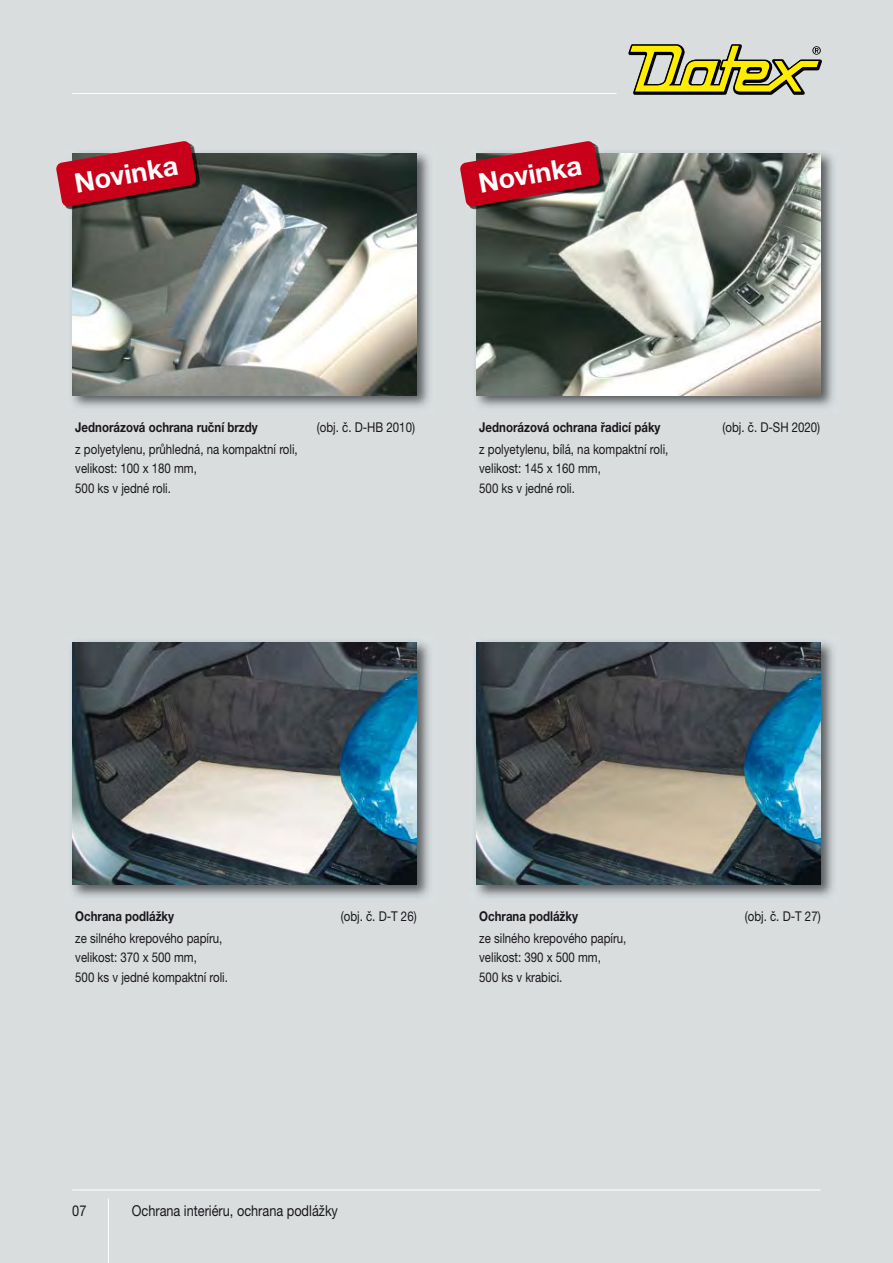
<style>
.page{position:relative;width:893px;height:1263px;background:#d9ddde}
.page>*{position:absolute;margin:0;border:0;box-sizing:border-box;transform-origin:0 0}
.t1{font:700 27px "Helvetica Neue East A";color:#fff}
.t2{font:15px "Helvetica Neue East A";color:#1a171c;scale:.85 1}
.t3{font:13.5px/19.5px "Helvetica Neue East A";color:#1a171c;scale:.85 1}
.t4{font:700 13.5px "Helvetica Neue East A";color:#1a171c;scale:.85 1}
</style>
<div class="page">
<img style="left:72px;top:152px;width:358px;height:256px">
<img style="left:72px;top:153px;width:345px;height:242px">
<img style="left:476px;top:152px;width:358px;height:256px">
<img style="left:476px;top:153px;width:345px;height:242px">
<img style="left:66px;top:207px;width:6px;height:3px">
<img style="left:72px;top:153px;width:135px;height:62px">
<svg style="left:56px;top:141px;width:140px;height:66px"></svg>
<img style="left:470px;top:207px;width:6px;height:3px">
<img style="left:476px;top:153px;width:135px;height:62px">
<svg style="left:460px;top:141px;width:140px;height:66px"></svg>
<hr style="left:72px;top:93px;width:545px;height:1px;background:#fff">
<svg style="left:628px;top:44px;width:194px;height:51px"></svg>
<hr style="left:72px;top:1190px;width:749px;height:1px;background:#fff">
<hr style="left:108px;top:1198px;width:1px;height:65px;background:#fff">
<img style="left:476px;top:641px;width:358px;height:257px">
<img style="left:476px;top:642px;width:345px;height:242px">
<img style="left:72px;top:641px;width:358px;height:257px">
<img style="left:72px;top:642px;width:345px;height:242px">
<h1 class="t1" style="left:73px;top:173px;width:106px;rotate:-10deg">Novinka</h1>
<h1 class="t1" style="left:477px;top:173px;width:106px;rotate:-10deg">Novinka</h1>
<p class="t4" style="left:75px;top:422px;width:216px">Jednorázová ochrana ruční brzdy</p>
<p class="t3" style="left:317px;top:419px;width:117px">(obj. č. D-HB 2010)</p>
<p class="t3" style="left:75px;top:441px;width:263px">z polyetylenu, průhledná, na kompaktní roli, velikost: 100 x 180 mm,<br>500 ks v jedné roli.</p>
<p class="t4" style="left:479px;top:422px;width:215px">Jednorázová ochrana řadicí páky</p>
<p class="t3" style="left:723px;top:419px;width:116px">(obj. č. D-SH 2020)</p>
<p class="t3" style="left:479px;top:441px;width:224px">z polyetylenu, bílá, na kompaktní roli, velikost: 145 x 160 mm,<br>500 ks v jedné roli.</p>
<p class="t4" style="left:75px;top:911px;width:118px">Ochrana podlážky</p>
<p class="t3" style="left:341px;top:908px;width:91px">(obj. č. D-T 26)</p>
<p class="t3" style="left:75px;top:930px;width:181px">ze silného krepového papíru, velikost: 370 x 500 mm,<br>500 ks v jedné kompaktní roli.</p>
<p class="t4" style="left:479px;top:911px;width:118px">Ochrana podlážky</p>
<p class="t3" style="left:745px;top:908px;width:91px">(obj. č. D-T 27)</p>
<p class="t3" style="left:479px;top:930px;width:175px">ze silného krepového papíru, velikost: 390 x 500 mm,<br>500 ks v krabici.</p>
<p class="t2" style="left:72px;top:1205px;width:18px">07</p>
<p class="t2" style="left:132px;top:1205px;width:244px">Ochrana interiéru, ochrana podlážky</p>
</div>
